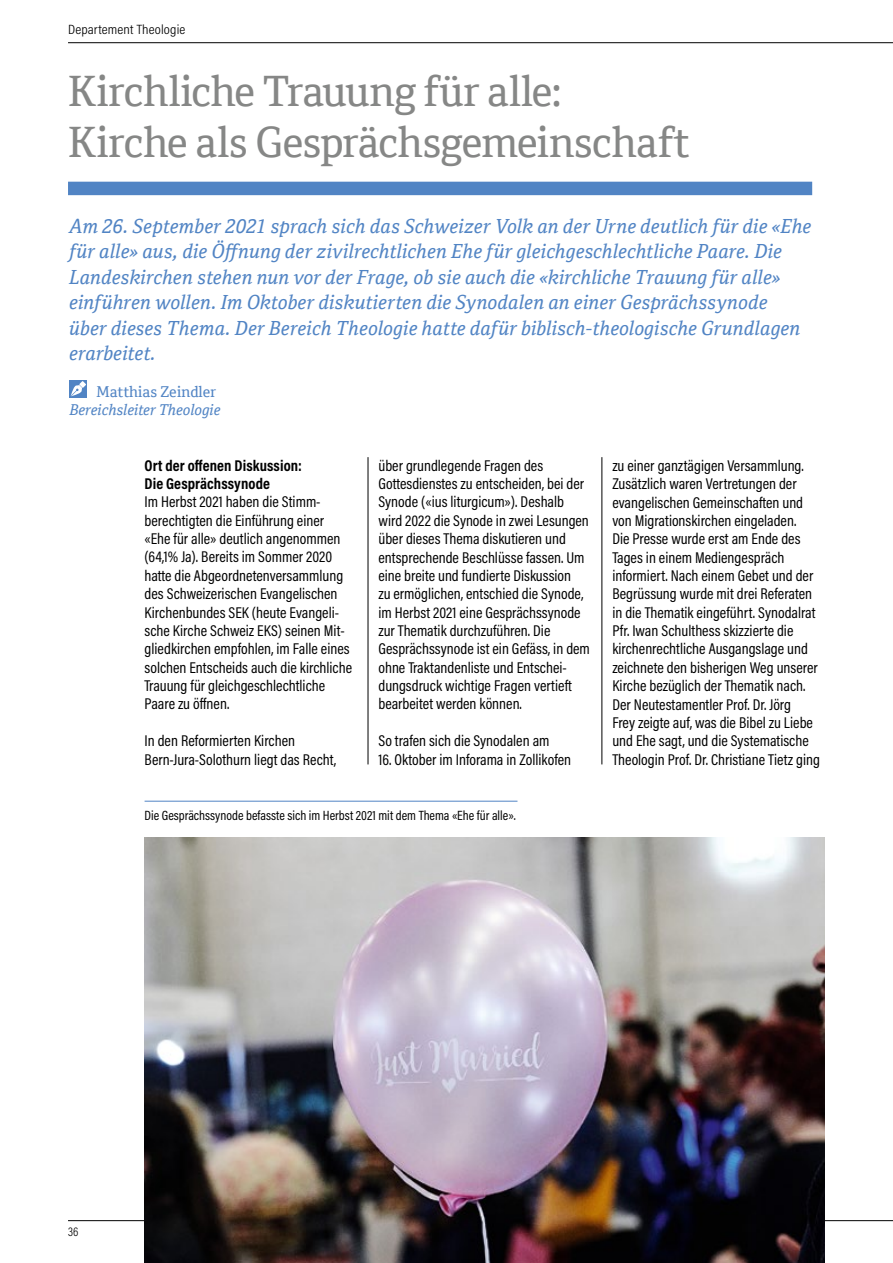
<style>
.page{position:relative;width:893px;height:1263px;background:#fff}
.page>*{position:absolute;margin:0;border:0;box-sizing:border-box;transform-origin:0 0}
.t1{font:42px/50.4px "Cordale";letter-spacing:-.015em;color:#868786}
.t2{font:italic 19.5px/25.5px "Cordale";letter-spacing:.005em;color:#5184c4}
.t3{font:15.75px/18.3px "Acumin Pro Cond";color:#000}
.t4{font:700 15.75px/18.3px "Acumin Pro Cond";letter-spacing:.005em;color:#000}
.t5{font:italic 15px "Cordale";color:#5184c4}
.t6{font:15px "Cordale";color:#5184c4}
.t7{font:13.5px "Acumin Pro Cond";color:#000}
.t8{font:300 13.5px "Acumin Pro Cond";letter-spacing:.01em;color:#000;scale:1.1 1}
.t9{font:300 12.75px "Acumin Pro Cond";color:#000}
</style>
<div class="page">
<hr style="left:68px;top:1220px;width:825px;height:1px;background:#000">
<hr style="left:68px;top:42px;width:825px;height:1px;background:#000">
<div style="left:68px;top:182px;width:744px;height:13px;background:#5184c4"></div>
<div style="left:69px;top:380px;width:18px;height:17px;background:#5184c4"></div>
<svg style="left:70px;top:385px;width:12px;height:11px"></svg>
<svg style="left:79px;top:381px;width:7px;height:7px"></svg>
<hr style="left:368px;top:457px;width:1px;height:307px;background:#000">
<hr style="left:602px;top:457px;width:1px;height:307px;background:#000">
<img style="left:145px;top:838px;width:680px;height:425px">
<hr style="left:145px;top:801px;width:372px;height:1px;background:#5184c4">
<p class="t8" style="left:68px;top:21px;width:108px">Departement Theologie</p>
<h1 class="t1" style="left:68px;top:67px;width:623px">Kirchliche Trauung für alle:<br>Kirche als Gesprächsgemeinschaft</h1>
<p class="t2" style="left:69px;top:213px;width:744px">Am 26. September 2021 sprach sich das Schweizer Volk an der Urne deutlich für die «Ehe für alle» aus, die Öffnung der zivilrechtlichen Ehe für gleichgeschlechtliche Paare. Die Landeskirchen stehen nun vor der Frage, ob sie auch die «kirchliche Trauung für alle» einführen wollen. Im Oktober diskutierten die Synodalen an einer Gesprächssynode<br>über dieses Thema. Der Bereich Theologie hatte dafür biblisch-theologische Grundlagen erarbeitet.</p>
<p class="t6" style="left:96px;top:383px;width:121px">Matthias Zeindler</p>
<p class="t5" style="left:69px;top:401px;width:153px">Bereichsleiter Theologie</p>
<p class="t4" style="left:145px;top:456px;width:159px">Ort der offenen Diskussion:<br>Die Gesprächssynode</p>
<p class="t3" style="left:145px;top:492px;width:209px">Im Herbst 2021 haben die Stimm&shy;berechtigten die Einführung einer «Ehe für alle» deutlich angenommen (64,1% Ja). Bereits im Sommer 2020 hatte die Abgeordnetenversammlung des Schweizerischen Evangelischen Kirchenbundes SEK (heute Evangeli&shy;sche Kirche Schweiz EKS) seinen Mit&shy;gliedkirchen empfohlen, im Falle eines solchen Entscheids auch die kirchliche Trauung für gleichgeschlechtliche Paare zu öffnen.</p>
<p class="t3" style="left:145px;top:731px;width:193px">In den Reformierten Kirchen<br>Bern-Jura-Solothurn liegt das Recht,</p>
<p class="t3" style="left:378px;top:456px;width:213px">über grundlegende Fragen des Gottesdienstes zu entscheiden, bei der Synode («ius liturgicum»). Deshalb wird 2022 die Synode in zwei Lesungen über dieses Thema diskutieren und entsprechende Beschlüsse fassen. Um eine breite und fundierte Diskussion<br>zu ermöglichen, entschied die Synode, im Herbst 2021 eine Gesprächssynode zur Thematik durchzuführen. Die Gesprächssynode ist ein Gefäss, in dem ohne Traktandenliste und Entschei&shy;dungsdruck wichtige Fragen vertieft bearbeitet werden können.</p>
<p class="t3" style="left:378px;top:731px;width:173px">So trafen sich die Synodalen am</p>
<p class="t3" style="left:378px;top:750px;width:194px">16. Oktober im Inforama in Zollikofen</p>
<p class="t7" style="left:145px;top:807px;width:373px">Die Gesprächssynode befasste sich im Herbst 2021 mit dem Thema «Ehe für alle».</p>
<p class="t3" style="left:612px;top:456px;width:209px">zu einer ganztägigen Versammlung.<br>Zusätzlich waren Vertretungen der evangelischen Gemeinschaften und von Migrationskirchen eingeladen.<br>Die Presse wurde erst am Ende des Tages in einem Mediengespräch informiert. Nach einem Gebet und der Begrüssung wurde mit drei Referaten in die Thematik eingeführt. Synodalrat Pfr. Iwan Schulthess skizzierte die kirchenrechtliche Ausgangslage und zeichnete den bisherigen Weg unserer Kirche bezüglich der Thematik nach.<br>Der Neutestamentler Prof. Dr. Jörg<br>Frey zeigte auf, was die Bibel zu Liebe und Ehe sagt, und die Systematische Theologin Prof. Dr. Christiane Tietz ging</p>
<p class="t9" style="left:68px;top:1224px;width:12px">36</p>
</div>
